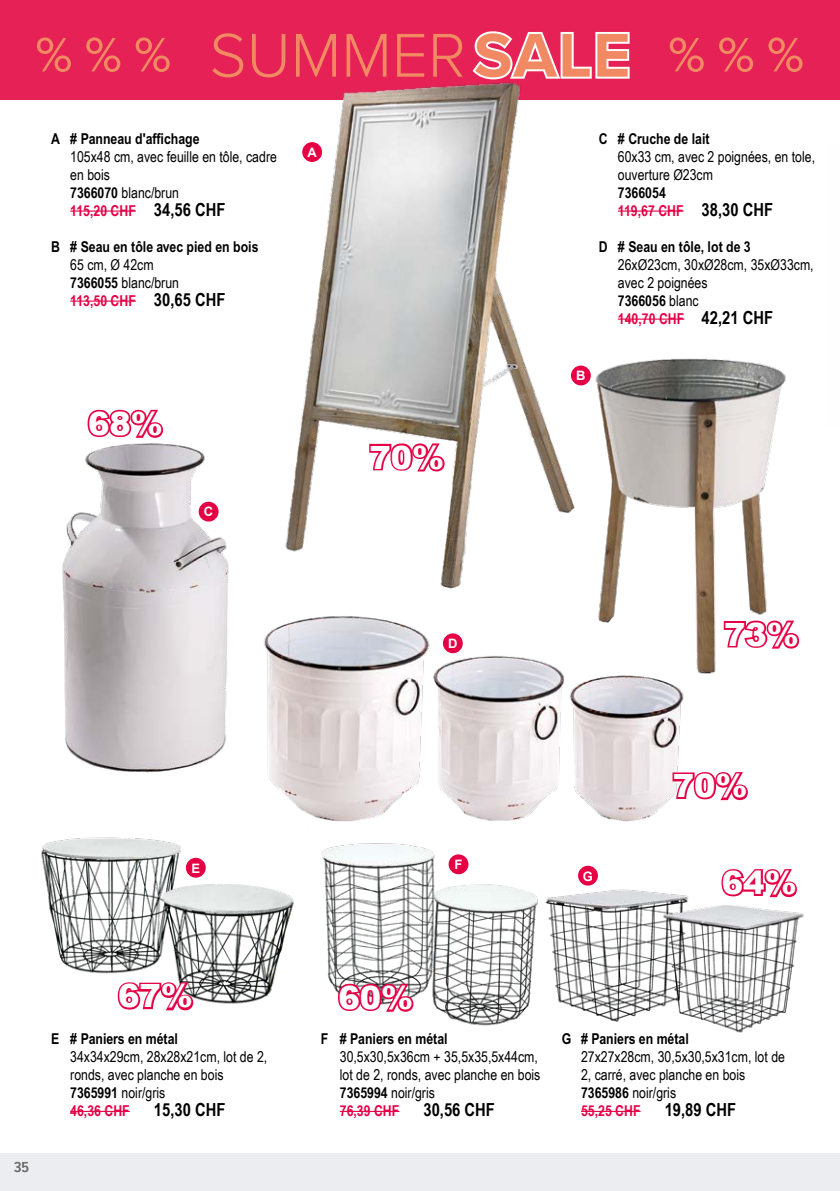
<style>
.page{position:relative;width:840px;height:1191px;background:#fff}
.page>*{position:absolute;margin:0;border:0;box-sizing:border-box;transform-origin:0 0}
.t1{font:300 64px "Proxima Nova";color:#f18a63}
.t2{font:900 32px "Arial";color:#fff}
.t3{font:700 18px "Arial Narrow";color:#000}
.t4{font:15px/18px "Arial Narrow";color:#000}
.t5{font:700 15px "Arial Narrow MT Std";color:#000}
.t6{font:700 15px/18px "Arial Narrow";color:#e50045}
.t7{font:500 15px "Proxima Nova Cond";color:#706f6f}
.t8{font:700 13px "Arial";color:#fff}
.s1{font-weight:700}
.s2{font-weight:700;color:#e50045}
.s3{font-weight:700;font-size:18px}
.s4{color:#000}
.s5{font-size:18px;color:#000}
</style>
<div class="page">
<div style="left:0;top:1152px;width:839px;height:39px;background:#ecedf0"></div>
<div style="left:0;top:0;width:839px;height:100px;background:#e52156"></div>
<svg style="left:474px;top:31px;width:156px;height:48px"></svg>
<svg style="left:719px;top:37px;width:33px;height:35px"></svg>
<svg style="left:768px;top:37px;width:34px;height:35px"></svg>
<svg style="left:669px;top:37px;width:34px;height:35px"></svg>
<svg style="left:86px;top:37px;width:34px;height:35px"></svg>
<svg style="left:135px;top:37px;width:35px;height:35px"></svg>
<svg style="left:37px;top:37px;width:34px;height:35px"></svg>
<img style="left:285px;top:50px;width:313px;height:539px">
<img style="left:560px;top:331px;width:226px;height:284px">
<img style="left:62px;top:443px;width:167px;height:330px">
<img style="left:264px;top:601px;width:453px;height:221px">
<img style="left:41px;top:837px;width:253px;height:167px">
<img style="left:321px;top:843px;width:216px;height:183px">
<img style="left:537px;top:877px;width:267px;height:156px">
<div style="left:302px;top:142px;width:20px;height:20px;background:#e50045;border-radius:50%"></div>
<div style="left:570px;top:365px;width:20px;height:20px;background:#e50045;border-radius:50%"></div>
<div style="left:198px;top:502px;width:20px;height:19px;background:#e50045;border-radius:50%"></div>
<div style="left:442px;top:633px;width:20px;height:20px;background:#e50045;border-radius:50%"></div>
<div style="left:186px;top:858px;width:20px;height:19px;background:#e50045;border-radius:50%"></div>
<div style="left:448px;top:854px;width:20px;height:20px;background:#e50045;border-radius:50%"></div>
<div style="left:577px;top:865px;width:20px;height:20px;background:#e50045;border-radius:50%"></div>
<hr style="left:70px;top:210px;width:66px;height:2px;background:#e50045">
<hr style="left:70px;top:300px;width:66px;height:2px;background:#e50045">
<hr style="left:617px;top:210px;width:66px;height:2px;background:#e50045">
<hr style="left:617px;top:318px;width:67px;height:2px;background:#e50045">
<hr style="left:70px;top:1110px;width:60px;height:2px;background:#e50045">
<hr style="left:339px;top:1110px;width:60px;height:2px;background:#e50045">
<hr style="left:580px;top:1110px;width:60px;height:2px;background:#e50045">
<svg style="left:367px;top:441px;width:80px;height:33px"></svg>
<svg style="left:723px;top:620px;width:77px;height:29px"></svg>
<svg style="left:87px;top:409px;width:76px;height:29px"></svg>
<svg style="left:670px;top:769px;width:78px;height:34px"></svg>
<svg style="left:115px;top:979px;width:81px;height:32px"></svg>
<svg style="left:335px;top:981px;width:81px;height:33px"></svg>
<svg style="left:718px;top:869px;width:81px;height:31px"></svg>
<h1 class="t1" style="left:209px;top:8px;width:422px">SUMMER<span class="s1">SALE</span></h1>
<p class="t5" style="left:51px;top:130px;width:150px">A # Panneau d'affichage</p>
<p class="t4" style="left:70px;top:147px;width:208px">105x48 cm, avec feuille en tôle, cadre en bois<br><span class="s1">7366070</span> blanc/brun<br><span class="s2">115,20 CHF</span> <span class="s3">34,56 CHF</span></p>
<p class="t5" style="left:51px;top:238px;width:209px">B # Seau en tôle avec pied en bois</p>
<p class="t4" style="left:70px;top:255px;width:156px">65 cm, Ø 42cm<br><span class="s1">7366055</span> blanc/brun<br><span class="s2">113,50 CHF</span> <span class="s3">30,65 CHF</span></p>
<p class="t8" style="left:307px;top:144px;width:11px">A</p>
<h2 class="t2" style="left:88px;top:406px;width:76px">68%</h2>
<p class="t8" style="left:204px;top:503px;width:11px">C</p>
<h2 class="t2" style="left:369px;top:439px;width:76px">70%</h2>
<p class="t8" style="left:448px;top:635px;width:11px">D</p>
<p class="t5" style="left:598px;top:130px;width:112px">C # Cruche de lait</p>
<p class="t4" style="left:617px;top:147px;width:198px">60x33 cm, avec 2 poignées, en tole, ouverture Ø23cm</p>
<p class="t6" style="left:617px;top:184px;width:156px"><span class="s4">7366054<br></span>119,67 CHF <span class="s5">38,30 CHF</span></p>
<p class="t5" style="left:598px;top:238px;width:153px">D # Seau en tôle, lot de 3</p>
<p class="t4" style="left:617px;top:255px;width:197px">26xØ23cm, 30xØ28cm, 35xØ33cm, avec 2 poignées<br><span class="s1">7366056</span> blanc<br><span class="s2">140,70 CHF</span> <span class="s3">42,21 CHF</span></p>
<p class="t8" style="left:576px;top:367px;width:11px">B</p>
<h2 class="t2" style="left:723px;top:616px;width:76px">73%</h2>
<p class="t8" style="left:191px;top:859px;width:10px">E</p>
<p class="t8" style="left:454px;top:856px;width:9px">F</p>
<p class="t8" style="left:582px;top:867px;width:12px">G</p>
<h2 class="t2" style="left:672px;top:768px;width:76px">70%</h2>
<h2 class="t2" style="left:721px;top:865px;width:76px">64%</h2>
<p class="t7" style="left:14px;top:1156px;width:16px">35</p>
<h2 class="t2" style="left:118px;top:978px;width:76px">67%</h2>
<h2 class="t2" style="left:338px;top:979px;width:76px">60%</h2>
<p class="t5" style="left:51px;top:1030px;width:128px">E # Paniers en métal</p>
<p class="t4" style="left:70px;top:1047px;width:198px">34x34x29cm, 28x28x21cm, lot de 2, ronds, avec planche en bois<br><span class="s1">7365991</span> noir/gris<br><span class="s2">46,36 CHF</span></p>
<p class="t3" style="left:154px;top:1099px;width:73px">15,30 CHF</p>
<p class="t5" style="left:320px;top:1030px;width:128px">F # Paniers en métal</p>
<p class="t4" style="left:339px;top:1047px;width:202px">30,5x30,5x36cm + 35,5x35,5x44cm, lot de 2, ronds, avec planche en bois<br><span class="s1">7365994</span> noir/gris<br><span class="s2">76,39 CHF</span></p>
<p class="t3" style="left:423px;top:1099px;width:73px">30,56 CHF</p>
<p class="t5" style="left:561px;top:1030px;width:128px">G # Paniers en métal</p>
<p class="t4" style="left:580px;top:1047px;width:205px">27x27x28cm, 30,5x30,5x31cm, lot de<br>2, carré, avec planche en bois<br><span class="s1">7365986</span> noir/gris<br><span class="s2">55,25 CHF</span></p>
<p class="t3" style="left:664px;top:1099px;width:73px">19,89 CHF</p>
</div>
